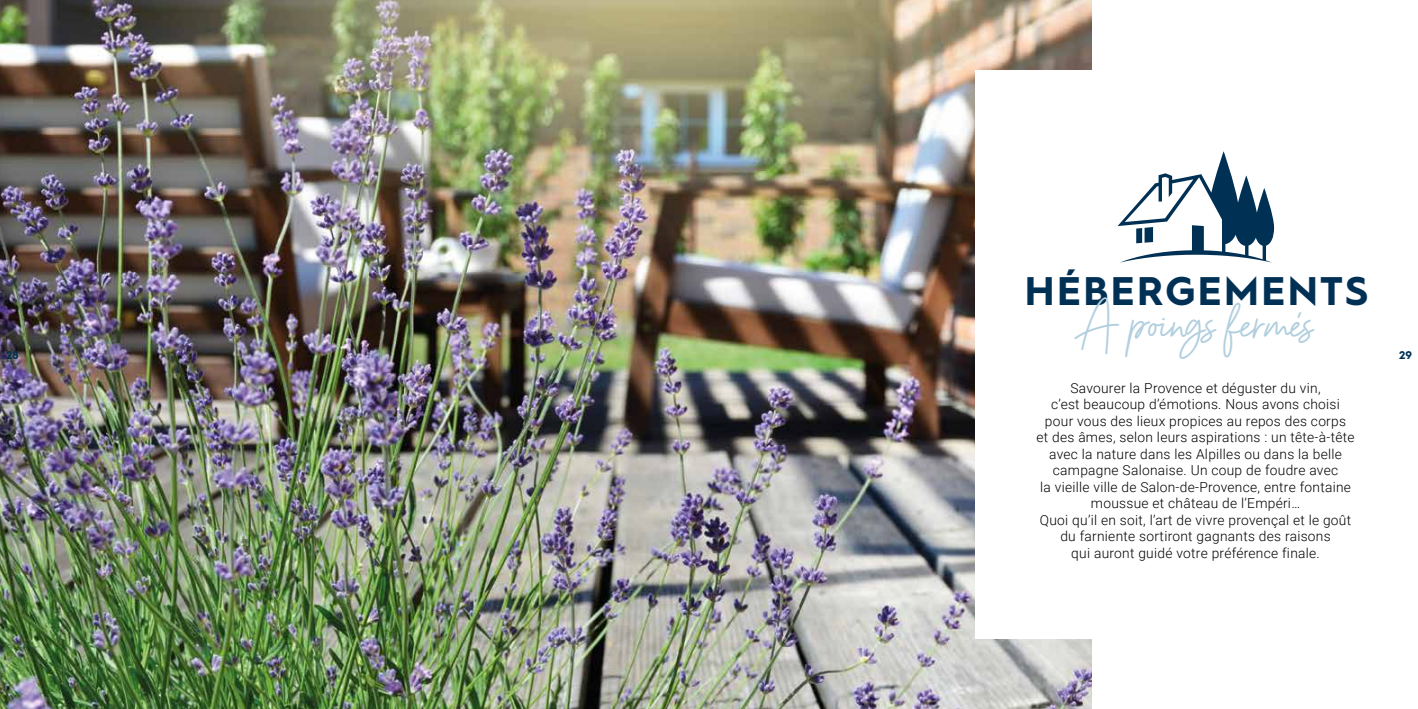
<style>
.page{position:relative;width:1418px;height:709px;background:#fff}
.page>*{position:absolute;margin:0;border:0;box-sizing:border-box;transform-origin:0 0}
.t1{font:40px "Barcelony";letter-spacing:.02em;color:#b1cfdf}
.t2{font:700 40px "Hurme Geometric Sans 1";letter-spacing:.06em;color:#003155}
.t3{font:300 13.75px/16.5px "Roboto";letter-spacing:.02em;color:#000;text-align:center}
.t4{font:700 11.25px "Hurme Geometric Sans 1";color:#003155}
</style>
<div class="page">
<img style="left:0;top:0;width:1091px;height:709px">
<div style="left:974px;top:70px;width:408px;height:568px;background:#fff"></div>
<svg style="left:1117px;top:151px;width:156px;height:111px"></svg>
<p class="t4" style="left:6px;top:347px;width:14px">28</p>
<h1 class="t2" style="left:1024px;top:263px;width:345px">HÉBERGEMENTS</h1>
<h1 class="t1" style="left:1079px;top:298px;width:234px">A poings fermés</h1>
<h1 class="t1" style="left:1296px;top:304px;width:7px">‘</h1>
<p class="t3" style="left:1036px;top:379px;width:319px">Savourer la Provence et déguster du vin,<br>c’est beaucoup d’émotions. Nous avons choisi pour vous des lieux propices au repos des corps<br>et des âmes, selon leurs aspirations : un tête-à-tête avec la nature dans les Alpilles ou dans la belle campagne Salonaise. Un coup de foudre avec<br>la vieille ville de Salon-de-Provence, entre fontaine moussue et château de l’Empéri…<br>Quoi qu’il en soit, l’art de vivre provençal et le goût du farniente sortiront gagnants des raisons<br>qui auront guidé votre préférence finale.</p>
<p class="t4" style="left:1399px;top:347px;width:14px">29</p>
</div>
